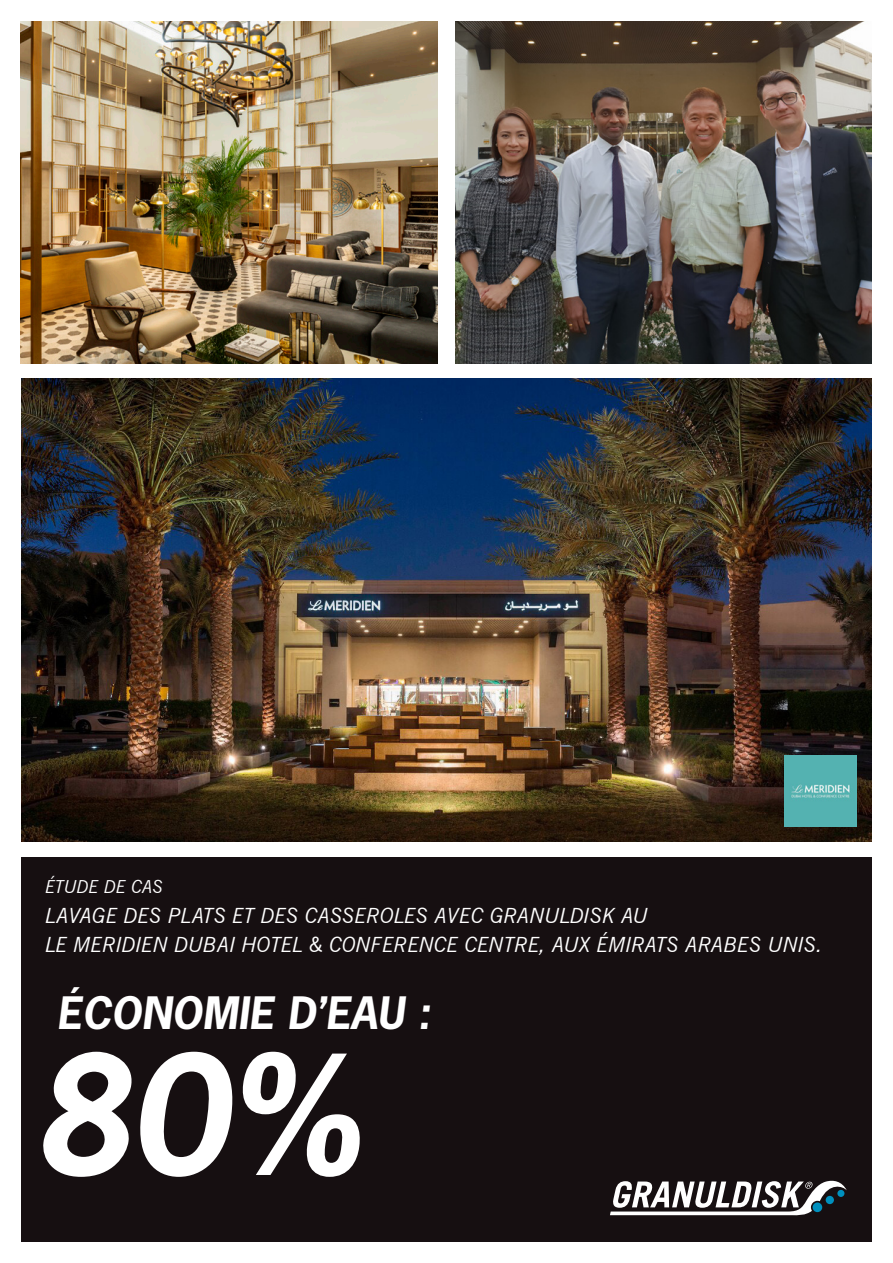
<style>
.page{position:relative;width:893px;height:1263px;background:#fff}
.page>*{position:absolute;margin:0;border:0;box-sizing:border-box;transform-origin:0 0}
.t1{font:italic 700 156px "News Gothic Std";color:#fff}
.t2{font:italic 700 42px "News Gothic Std";color:#fff}
.t3{font:italic 21px "News Gothic BT";color:#fff}
.t4{font:italic 18px "News Gothic BT";color:#fff}
</style>
<div class="page">
<div style="left:21px;top:857px;width:851px;height:385px;background:#160f11"></div>
<svg style="left:610px;top:1181px;width:237px;height:34px"></svg>
<div style="left:813px;top:1202px;width:9px;height:10px;background:#0090be;border-radius:50%"></div>
<img style="left:455px;top:21px;width:417px;height:343px">
<img style="left:21px;top:378px;width:851px;height:464px">
<img style="left:21px;top:21px;width:417px;height:343px">
<img style="left:785px;top:755px;width:71px;height:72px">
<p class="t4" style="left:45px;top:876px;width:120px">ÉTUDE DE CAS</p>
<p class="t3" style="left:45px;top:903px;width:604px">LAVAGE DES PLATS ET DES CASSEROLES AVEC GRANULDISK AU</p>
<p class="t3" style="left:45px;top:932px;width:779px">LE MERIDIEN DUBAI HOTEL &amp; CONFERENCE CENTRE, AUX ÉMIRATS ARABES UNIS.</p>
<p class="t2" style="left:57px;top:986px;width:375px">ÉCONOMIE D’EAU :</p>
<p class="t1" style="left:33px;top:1013px;width:328px">80%</p>
</div>
